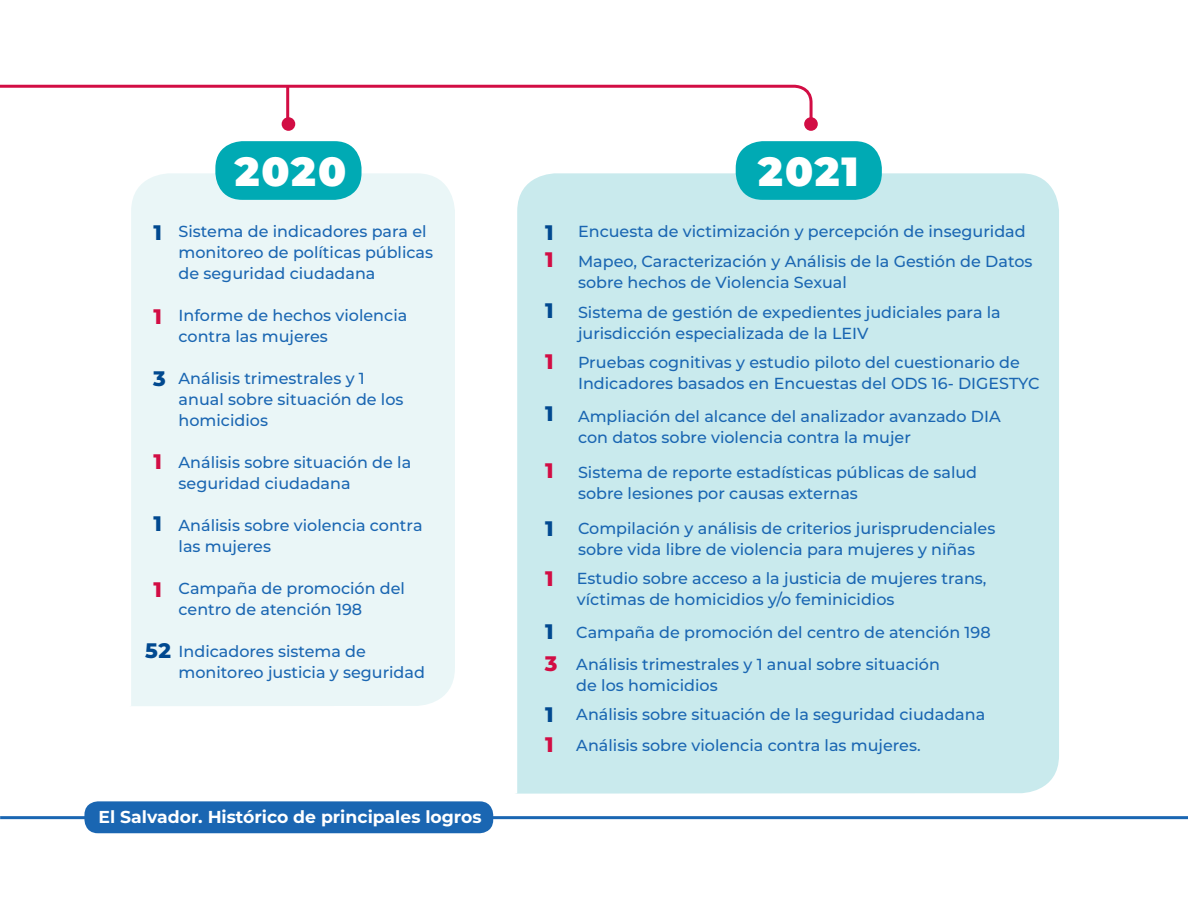
<style>
.page{position:relative;width:1188px;height:918px;background:#fff}
.page>*{position:absolute;margin:0;border:0;box-sizing:border-box;transform-origin:0 0}
.t1{font:900 40.65px "Montserrat";letter-spacing:.05em;color:#fff}
.t2{font:800 21px "Montserrat";color:#014990}
.t3{font:800 21px "Montserrat";color:#d20d44}
.t4{font:700 17.25px "Montserrat";color:#fff}
.t5{font:500 15.9px/21px "Montserrat";color:#1a66b2}
</style>
<div class="page">
<svg style="left:804px;top:117px;width:14px;height:14px"></svg>
<svg style="left:0;top:84px;width:814px;height:43px"></svg>
<hr style="left:0;top:816px;width:1188px;height:3px;background:#1a66b2">
<div style="left:84px;top:801px;width:409px;height:32px;background:#1a66b2;border-radius:13px"></div>
<div style="left:282px;top:117px;width:13px;height:14px;background:#d20d44;border-radius:50%"></div>
<hr style="left:286px;top:86px;width:3px;height:38px;background:#d20d44">
<div style="left:131px;top:173px;width:324px;height:533px;background:#eaf6f7"></div>
<div style="left:215px;top:141px;width:147px;height:59px;background:#00aab4;border-radius:27px"></div>
<div style="left:516px;top:173px;width:543px;height:621px;background:#c9eaed"></div>
<div style="left:736px;top:141px;width:146px;height:59px;background:#00aab4;border-radius:27px"></div>
<h1 class="t1" style="left:235px;top:141px;width:113px">2020</h1>
<p class="t5" style="left:179px;top:220px;width:256px">Sistema de indicadores para el monitoreo de políticas públicas de seguridad ciudadana</p>
<p class="t5" style="left:179px;top:304px;width:230px">Informe de hechos violencia contra las mujeres</p>
<p class="t5" style="left:179px;top:367px;width:226px">Análisis trimestrales y 1 anual sobre situación de los homicidios</p>
<p class="t5" style="left:179px;top:451px;width:234px">Análisis sobre situación de la seguridad ciudadana</p>
<p class="t5" style="left:179px;top:514px;width:246px">Análisis sobre violencia contra las mujeres</p>
<p class="t5" style="left:179px;top:577px;width:228px">Campaña de promoción del centro de atención 198</p>
<p class="t5" style="left:179px;top:640px;width:248px">Indicadores sistema de monitoreo justicia y seguridad</p>
<h2 class="t2" style="left:153px;top:217px;width:10px">1</h2>
<h2 class="t2" style="left:545px;top:217px;width:10px">1</h2>
<h2 class="t3" style="left:545px;top:244px;width:10px">1</h2>
<h2 class="t2" style="left:545px;top:295px;width:10px">1</h2>
<h2 class="t3" style="left:153px;top:301px;width:10px">1</h2>
<h2 class="t3" style="left:545px;top:346px;width:10px">1</h2>
<h2 class="t2" style="left:153px;top:363px;width:14px">3</h2>
<h2 class="t2" style="left:545px;top:398px;width:10px">1</h2>
<h2 class="t3" style="left:153px;top:446px;width:10px">1</h2>
<h2 class="t3" style="left:545px;top:455px;width:10px">1</h2>
<h2 class="t2" style="left:153px;top:508px;width:10px">1</h2>
<h2 class="t2" style="left:545px;top:513px;width:10px">1</h2>
<h2 class="t3" style="left:545px;top:564px;width:10px">1</h2>
<h2 class="t3" style="left:153px;top:574px;width:10px">1</h2>
<h2 class="t2" style="left:545px;top:616px;width:10px">1</h2>
<h2 class="t2" style="left:145px;top:635px;width:27px">52</h2>
<h2 class="t3" style="left:545px;top:648px;width:14px">3</h2>
<h2 class="t2" style="left:545px;top:699px;width:10px">1</h2>
<h2 class="t3" style="left:545px;top:729px;width:10px">1</h2>
<h1 class="t1" style="left:758px;top:141px;width:102px">2021</h1>
<p class="t5" style="left:578px;top:220px;width:449px">Encuesta de victimización y percepción de inseguridad</p>
<p class="t5" style="left:578px;top:250px;width:456px">Mapeo, Caracterización y Análisis de la Gestión de Datos sobre hechos de Violencia Sexual</p>
<p class="t5" style="left:578px;top:301px;width:424px">Sistema de gestión de expedientes judiciales para la jurisdicción especializada de la LEIV</p>
<p class="t5" style="left:578px;top:351px;width:463px">Pruebas cognitivas y estudio piloto del cuestionario de<br>Indicadores basados en Encuestas del ODS 16- DIGESTYC</p>
<p class="t5" style="left:578px;top:405px;width:424px">Ampliación del alcance del analizador avanzado DIA con datos sobre violencia contra la mujer</p>
<p class="t5" style="left:578px;top:462px;width:401px">Sistema de reporte estadísticas públicas de salud sobre lesiones por causas externas</p>
<p class="t5" style="left:578px;top:517px;width:419px">Compilación y análisis de criterios jurisprudenciales sobre vida libre de violencia para mujeres y niñas</p>
<p class="t5" style="left:577px;top:567px;width:411px">Estudio sobre acceso a la justicia de mujeres trans, víctimas de homicidios y/o feminicidios</p>
<p class="t5" style="left:576px;top:616px;width:416px;line-height:32px">Campaña de promoción del centro de atención 198<br>Análisis trimestrales y 1 anual sobre situación</p>
<p class="t5" style="left:576px;top:670px;width:410px;line-height:29.8px">de los homicidios<br>Análisis sobre situación de la seguridad ciudadana<br>Análisis sobre violencia contra las mujeres.</p>
<p class="t4" style="left:99px;top:804px;width:385px">El Salvador. Histórico de principales logros</p>
</div>
